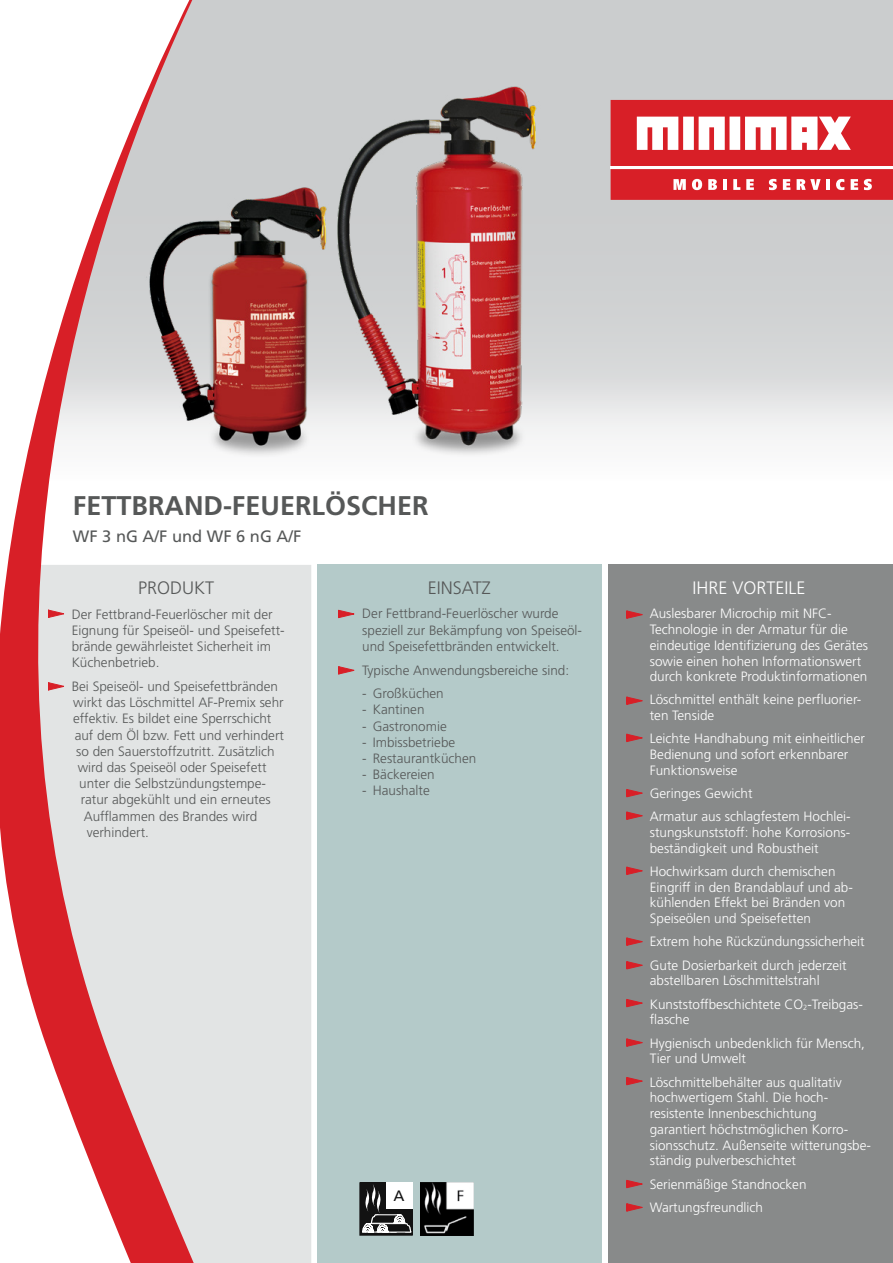
<style>
.page{position:relative;width:893px;height:1263px;background:#fff}
.page>*{position:absolute;margin:0;border:0;box-sizing:border-box;transform-origin:0 0}
.t1{font:700 27px "Frutiger CE";color:#565858}
.t2{font:300 18px "Frutiger CE";color:#565858}
.t3{font:300 18px "Frutiger CE";color:#fff}
.t4{font:16.5px "Frutiger CE";color:#565858}
.t5{font:15px "Frutiger BQ";color:#121212}
.t6{font:300 13.5px/15.8px "Frutiger CE";color:#fff}
.t7{font:300 13.5px/16.2px "Frutiger CE";color:#565858}
</style>
<div class="page">
<div style="left:199px;top:565px;width:112px;height:698px;background:#e2e4e4"></div>
<div style="left:317px;top:565px;width:285px;height:698px;background:#b4cac9"></div>
<svg style="left:338px;top:610px;width:16px;height:8px"></svg>
<div style="left:608px;top:565px;width:285px;height:698px;background:#888a8a"></div>
<svg style="left:611px;top:100px;width:282px;height:66px"></svg>
<div style="left:611px;top:169px;width:282px;height:31px;background:#d81f27"></div>
<svg style="left:673px;top:179px;width:13px;height:11px"></svg>
<svg style="left:692px;top:179px;width:10px;height:11px"></svg>
<svg style="left:708px;top:179px;width:9px;height:11px"></svg>
<hr style="left:723px;top:179px;width:4px;height:11px;background:#fff">
<svg style="left:733px;top:179px;width:7px;height:11px"></svg>
<svg style="left:746px;top:179px;width:8px;height:11px"></svg>
<svg style="left:769px;top:179px;width:8px;height:11px"></svg>
<svg style="left:783px;top:179px;width:7px;height:11px"></svg>
<svg style="left:797px;top:179px;width:24px;height:11px"></svg>
<hr style="left:826px;top:179px;width:4px;height:11px;background:#fff">
<svg style="left:836px;top:179px;width:8px;height:11px"></svg>
<svg style="left:851px;top:179px;width:7px;height:11px"></svg>
<svg style="left:864px;top:179px;width:8px;height:11px"></svg>
<div style="left:360px;top:1182px;width:52px;height:53px;border:1px solid #121212"></div>
<svg style="left:361px;top:1183px;width:51px;height:50px;background:#7c7c7c"></svg>
<svg style="left:0;top:0;width:199px;height:1263px"></svg>
<svg style="left:48px;top:610px;width:16px;height:7px"></svg>
<img style="left:364px;top:43px;width:199px;height:428px">
<svg style="left:338px;top:667px;width:16px;height:7px"></svg>
<svg style="left:626px;top:938px;width:17px;height:7px"></svg>
<svg style="left:626px;top:961px;width:17px;height:8px"></svg>
<svg style="left:626px;top:611px;width:17px;height:7px"></svg>
<svg style="left:626px;top:1077px;width:17px;height:8px"></svg>
<svg style="left:626px;top:999px;width:17px;height:8px"></svg>
<svg style="left:626px;top:1039px;width:17px;height:7px"></svg>
<svg style="left:626px;top:867px;width:17px;height:7px"></svg>
<svg style="left:626px;top:812px;width:17px;height:7px"></svg>
<svg style="left:626px;top:789px;width:17px;height:8px"></svg>
<svg style="left:626px;top:734px;width:17px;height:8px"></svg>
<svg style="left:626px;top:697px;width:17px;height:7px"></svg>
<img style="left:421px;top:1182px;width:53px;height:53px">
<svg style="left:626px;top:1180px;width:17px;height:8px"></svg>
<svg style="left:626px;top:1204px;width:17px;height:7px"></svg>
<img style="left:139px;top:43px;width:225px;height:434px">
<h1 class="t1" style="left:73px;top:490px;width:357px">FETTBRAND-FEUERLÖSCHER</h1>
<p class="t4" style="left:73px;top:527px;width:230px">WF 3 nG A/F und WF 6 nG A/F</p>
<h2 class="t2" style="left:138px;top:577px;width:78px">PRODUKT</h2>
<h2 class="t2" style="left:428px;top:577px;width:64px">EINSATZ</h2>
<h2 class="t3" style="left:692px;top:577px;width:115px">IHRE VORTEILE</h2>
<p class="t7" style="left:72px;top:606px;width:215px">Der Fettbrand-Feuerlöscher mit der<br>Eignung für Speiseöl- und Speisefett&shy;brände gewährleistet Sicherheit im<br>Küchenbetrieb.</p>
<p class="t7" style="left:72px;top:678px;width:208px">Bei Speiseöl- und Speisefettbränden</p>
<p class="t7" style="left:73px;top:694px;width:212px">wirkt das Löschmittel AF-Premix sehr</p>
<p class="t7" style="left:73px;top:710px;width:200px">effektiv. Es bildet eine Sperrschicht</p>
<p class="t7" style="left:75px;top:727px;width:211px">auf dem Öl bzw. Fett und verhindert</p>
<p class="t7" style="left:76px;top:743px;width:200px">so den Sauerstoffzutritt. Zusätzlich</p>
<p class="t7" style="left:78px;top:759px;width:190px">wird das Speiseöl oder Speisefett</p>
<p class="t7" style="left:79px;top:775px;width:188px">unter die Selbstzündungstempe-</p>
<p class="t7" style="left:81px;top:791px;width:192px">ratur abgekühlt und ein erneutes</p>
<p class="t7" style="left:84px;top:808px;width:175px">Aufflammen des Brandes wird</p>
<p class="t7" style="left:87px;top:824px;width:64px">verhindert.</p>
<p class="t7" style="left:362px;top:605px;width:221px">Der Fettbrand-Feuerlöscher wurde speziell zur Bekämpfung von Speiseöl&shy;und Speisefettbränden entwickelt.</p>
<p class="t7" style="left:362px;top:662px;width:208px">Typische Anwendungsbereiche sind:</p>
<p class="t7" style="left:362px;top:685px;width:83px">- Großküchen</p>
<p class="t7" style="left:362px;top:701px;width:64px">- Kantinen</p>
<p class="t7" style="left:362px;top:718px;width:86px">- Gastronomie</p>
<p class="t7" style="left:362px;top:734px;width:95px">- Imbissbetriebe</p>
<p class="t7" style="left:362px;top:750px;width:116px">- Restaurantküchen</p>
<p class="t7" style="left:362px;top:766px;width:74px">- Bäckereien</p>
<p class="t7" style="left:362px;top:782px;width:69px">- Haushalte</p>
<p class="t5" style="left:394px;top:1187px;width:12px">A</p>
<p class="t6" style="left:650px;top:606px;width:220px">Auslesbarer Microchip mit NFC-Technologie in der Armatur für die eindeutige Identifizierung des Gerätes sowie einen hohen Informationswert durch konkrete Produktinformationen</p>
<p class="t6" style="left:650px;top:691px;width:213px">Löschmittel enthält keine perfluorier&shy;ten Tenside</p>
<p class="t6" style="left:650px;top:730px;width:217px">Leichte Handhabung mit einheitlicher<br>Bedienung und sofort erkennbarer<br>Funktionsweise</p>
<p class="t6" style="left:650px;top:781px;width:203px;line-height:23.2px">Geringes Gewicht<br>Armatur aus schlagfestem Hochlei-</p>
<p class="t6" style="left:650px;top:824px;width:202px">stungskunststoff: hohe Korrosions&shy;beständigkeit und Robustheit</p>
<p class="t6" style="left:650px;top:863px;width:205px">Hochwirksam durch chemischen<br>Eingriff in den Brandablauf und ab&shy;kühlenden Effekt bei Bränden von<br>Speiseölen und Speisefetten</p>
<p class="t6" style="left:650px;top:930px;width:217px;line-height:23.2px">Extrem hohe Rückzündungssicherheit<br>Gute Dosierbarkeit durch jederzeit</p>
<p class="t6" style="left:650px;top:969px;width:215px;line-height:23.2px">abstellbaren Löschmittelstrahl<br>Kunststoffbeschichtete CO<sub>2</sub>-Treibgas-</p>
<p class="t6" style="left:650px;top:1008px;width:217px;line-height:23.2px">flasche<br>Hygienisch unbedenklich für Mensch,</p>
<p class="t6" style="left:650px;top:1047px;width:193px;line-height:23.2px">Tier und Umwelt<br>Löschmittelbehälter aus qualitativ</p>
<p class="t6" style="left:650px;top:1089px;width:223px">hochwertigem Stahl. Die hoch&shy;resistente Innenbeschichtung garantiert höchstmöglichen Korro&shy;sionsschutz. Außenseite witterungsbe&shy;ständig pulverbeschichtet</p>
<p class="t6" style="left:650px;top:1172px;width:158px;line-height:23.2px">Serienmäßige Standnocken<br>Wartungsfreundlich</p>
</div>
